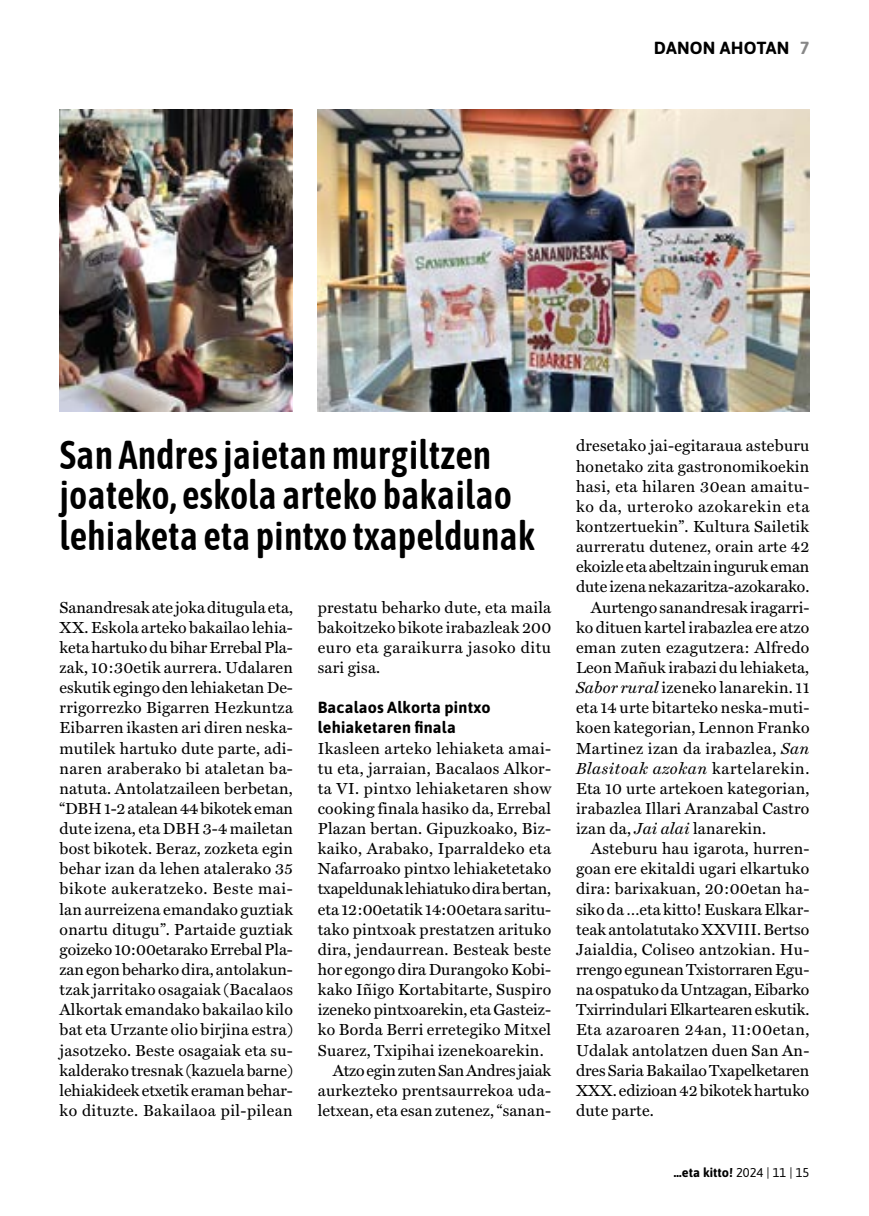
<style>
.page{position:relative;width:869px;height:1216px;background:#fff}
.page>*{position:absolute;margin:0;border:0;box-sizing:border-box;transform-origin:0 0}
.t1{font:600 40.25px/40.2px "Asap Condensed";color:#000;scale:.95 1}
.t2{font:700 17.5px "Asap";letter-spacing:.01em;color:#000}
.t3{font:16.1px/20.1px "Miller Text Roman";letter-spacing:.015em;color:#000;text-align:justify}
.t4{font:16.1px "Miller Text Roman";letter-spacing:-.01em;color:#000}
.t5{font:700 16.1px/20.1px "Asap";letter-spacing:.015em;color:#000}
.t6{font:italic 16.1px "Miller Text";letter-spacing:.035em;color:#000}
.t7{font:700 12.78px "Asap";color:#000}
.s1{color:#878787}
.s2{font-family:"Miller Text";font-style:italic}
.s3{font-family:"Miller Text Roman";font-style:normal}
.s4{font-weight:400}
</style>
<div class="page">
<img style="left:317px;top:109px;width:492px;height:302px">
<img style="left:60px;top:109px;width:233px;height:302px">
<p class="t2" style="left:653px;top:36px;width:157px">DANON AHOTAN <span class="s1">7</span></p>
<h1 class="t1" style="left:60px;top:433px;width:502px">San Andres jaietan murgiltzen joateko, eskola arteko bakailao lehiaketa eta pintxo txapeldunak</h1>
<p class="t3" style="left:60px;top:597px;width:235px">Sanandresak ate joka ditugula eta, XX. Eskola arteko bakailao lehia&shy;keta hartuko du bihar Errebal Pla&shy;zak, 10:30etik aurrera. Udalaren eskutik egingo den lehiaketan De&shy;rrigorrezko Bigarren Hezkuntza Eibarren ikasten ari diren neska&shy;mutilek hartuko dute parte, adi&shy;naren araberako bi ataletan ba&shy;natuta. Antolatzaileen berbetan, “DBH 1-2 atalean 44 bikotek eman dute izena, eta DBH 3-4 mailetan bost bikotek. Beraz, zozketa egin behar izan da lehen atalerako 35 bikote aukeratzeko. Beste mai&shy;lan aurreizena emandako guztiak onartu ditugu”. Partaide guztiak goizeko 10:00etarako Errebal Pla&shy;zan egon beharko dira, antolakun&shy;tzak jarritako osagaiak (Bacalaos Alkortak emandako bakailao kilo bat eta Urzante olio birjina estra) jasotzeko. Beste osagaiak eta su&shy;kalderako tresnak (kazuela barne) lehiakideek etxetik eraman behar&shy;ko dituzte. Bakailaoa pil-pilean</p>
<p class="t3" style="left:317px;top:597px;width:235px">prestatu beharko dute, eta maila bakoitzeko bikote irabazleak 200 euro eta garaikurra jasoko ditu sari gisa.</p>
<p class="t5" style="left:317px;top:696px;width:174px">Bacalaos Alkorta pintxo lehiaketaren finala</p>
<p class="t3" style="left:317px;top:737px;width:235px">Ikasleen arteko lehiaketa amai-</p>
<p class="t3" style="left:317px;top:758px;width:235px">tu eta, jarraian, Bacalaos Alkor-</p>
<p class="t3" style="left:317px;top:778px;width:235px">ta VI. pintxo lehiaketaren show</p>
<p class="t3" style="left:317px;top:798px;width:235px">cooking finala hasiko da, Errebal</p>
<p class="t3" style="left:317px;top:818px;width:235px">Plazan bertan. Gipuzkoako, Biz-</p>
<p class="t3" style="left:317px;top:838px;width:235px">kaiko, Arabako, Iparraldeko eta</p>
<p class="t3" style="left:317px;top:858px;width:235px">Nafarroako pintxo lehiaketetako</p>
<p class="t4" style="left:317px;top:879px;width:235px">txapeldunak lehiatuko dira bertan,</p>
<p class="t3" style="left:317px;top:898px;width:235px">eta 12:00etatik 14:00etara saritu-</p>
<p class="t3" style="left:317px;top:919px;width:235px">tako pintxoak prestatzen arituko</p>
<p class="t3" style="left:317px;top:939px;width:235px">dira, jendaurrean. Besteak beste</p>
<p class="t3" style="left:317px;top:959px;width:235px">hor egongo dira Durangoko Kobi-</p>
<p class="t3" style="left:317px;top:979px;width:235px">kako Iñigo Kortabitarte, Suspiro</p>
<p class="t3" style="left:317px;top:999px;width:235px">izeneko pintxoarekin, eta Gasteiz-</p>
<p class="t3" style="left:317px;top:1019px;width:235px">ko Borda Berri erretegiko Mitxel</p>
<p class="t3" style="left:317px;top:1039px;width:227px">Suarez, Txipihai izenekoarekin.</p>
<p class="t4" style="left:332px;top:1060px;width:220px">Atzo egin zuten San Andres jaiak</p>
<p class="t3" style="left:317px;top:1080px;width:235px">aurkezteko prentsaurrekoa uda-</p>
<p class="t3" style="left:317px;top:1100px;width:235px">letxean, eta esan zutenez, “sanan-</p>
<p class="t3" style="left:575px;top:436px;width:235px;text-align:right">dresetako jai-egitaraua asteburu honetako zita gastronomikoekin hasi, eta hilaren 30ean amaitu&shy;ko da, urteroko azokarekin eta kontzertuekin”. Kultura Sailetik aurreratu dutenez, orain arte 42 ekoizle eta abeltzain inguruk eman dute izena nekazaritza-azokarako.<br>Aurtengo sanandresak iragarri&shy;ko dituen kartel irabazlea ere atzo eman zuten ezagutzera: Alfredo Leon Mañuk irabazi du lehiaketa, <span class="s2">Sabor rural</span> izeneko lanarekin. 11 eta 14 urte bitarteko neska-muti&shy;koen kategorian, Lennon Franko Martinez izan da irabazlea, <span class="s2">San</span></p>
<p class="t6" style="left:575px;top:758px;width:235px">Blasitoak azokan <span class="s3">kartelarekin.</span></p>
<p class="t3" style="left:575px;top:778px;width:235px">Eta 10 urte artekoen kategorian, irabazlea Illari Aranzabal Castro izan da, <span class="s2">Jai alai</span> lanarekin.</p>
<p class="t3" style="left:575px;top:838px;width:235px;text-indent:15px">Asteburu hau igarota, hurren&shy;goan ere ekitaldi ugari elkartuko dira: barixakuan, 20:00etan ha&shy;siko da …eta kitto! Euskara Elkar&shy;teak antolatutako XXVIII. Bertso Jaialdia, Coliseo antzokian. Hu&shy;rrengo egunean Txistorraren Egu&shy;na ospatuko da Untzagan, Eibarko Txirrindulari Elkartearen eskutik.<br>Eta azaroaren 24an, 11:00etan, Udalak antolatzen duen San An&shy;dres Saria Bakailao Txapelketaren XXX. edizioan 42 bikotek hartuko dute parte.</p>
<p class="t7" style="left:673px;top:1162px;width:137px">…eta kitto! <span class="s4">2024 | 11 | 15</span></p>
</div>
